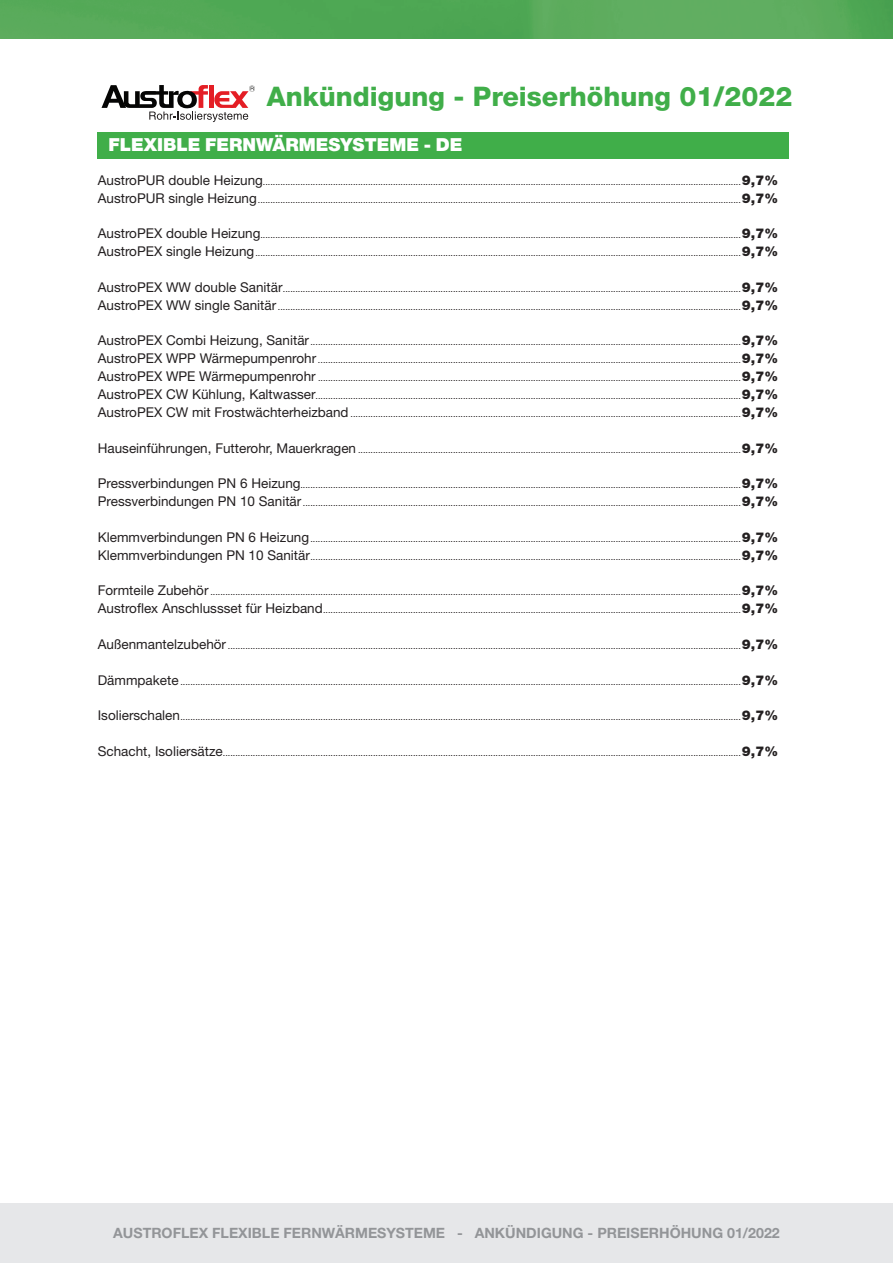
<style>
.page{position:relative;width:893px;height:1263px;background:#fff}
.page>*{position:absolute;margin:0;border:0;box-sizing:border-box;transform-origin:0 0}
.t1{font:800 27px "Helvetica Neue LT Std";color:#40ae49}
.t2{font:900 18px "Helvetica Neue LT Std";color:#fff}
.t3{font:700 14.25px "Helvetica Neue LT Std";color:#939598}
.t4{font:9px/17.9px "Helvetica Neue LT Std";color:#231f20}
.s1{font-size:13.5px}
.s2{font-weight:900;font-size:13.5px}
</style>
<div class="page">
<img style="left:0;top:0;width:893px;height:38px">
<div style="left:0;top:1203px;width:893px;height:60px;background:#e6e7e9"></div>
<svg style="left:102px;top:85px;width:153px;height:37px"></svg>
<div style="left:98px;top:132px;width:691px;height:27px;background:#40ae49"></div>
<h1 class="t1" style="left:267px;top:81px;width:527px">Ankündigung - Preiserhöhung 01/2022</h1>
<h2 class="t2" style="left:108px;top:134px;width:356px">FLEXIBLE FERNWÄRMESYSTEME - DE</h2>
<p class="t4" style="left:98px;top:172px;width:682px"><span class="s1">AustroPUR double Heizung</span>...............................................................................................................................................................................................<span class="s2">9,7%<br></span><span class="s1">AustroPUR single Heizung</span>.................................................................................................................................................................................................<span class="s2">9,7%</span></p>
<p class="t4" style="left:98px;top:226px;width:682px"><span class="s1">AustroPEX double Heizung</span>................................................................................................................................................................................................<span class="s2">9,7%<br></span><span class="s1">AustroPEX single Heizung</span>..................................................................................................................................................................................................<span class="s2">9,7%</span></p>
<p class="t4" style="left:98px;top:280px;width:682px"><span class="s1">AustroPEX WW double Sanitär</span>.......................................................................................................................................................................................<span class="s2">9,7%<br></span><span class="s1">AustroPEX WW single Sanitär</span> .........................................................................................................................................................................................<span class="s2">9,7%</span></p>
<p class="t4" style="left:98px;top:333px;width:682px;text-align:justify"><span class="s1">AustroPEX Combi Heizung, Sanitär</span> ............................................................................................................................................................................<span class="s2">9,7% </span><span class="s1">AustroPEX WPP Wärmepumpenrohr</span> .........................................................................................................................................................................<span class="s2">9,7% </span><span class="s1">AustroPEX WPE Wärmepumpenrohr</span> .........................................................................................................................................................................<span class="s2">9,7% </span><span class="s1">AustroPEX CW Kühlung, Kaltwasser</span>..........................................................................................................................................................................<span class="s2">9,7% </span><span class="s1">AustroPEX CW mit Frostwächterheizband</span> ............................................................................................................................................................<span class="s2">9,7%</span></p>
<p class="t4" style="left:98px;top:440px;width:682px"><span class="s1">Hauseinführungen, Futterohr, Mauerkragen</span> .........................................................................................................................................................<span class="s2">9,7%</span></p>
<p class="t4" style="left:98px;top:476px;width:682px"><span class="s1">Pressverbindungen PN 6 Heizung</span>................................................................................................................................................................................<span class="s2">9,7%<br></span><span class="s1">Pressverbindungen PN 10 Sanitär</span> ...............................................................................................................................................................................<span class="s2">9,7%</span></p>
<p class="t4" style="left:98px;top:530px;width:682px"><span class="s1">Klemmverbindungen PN 6 Heizung</span>............................................................................................................................................................................<span class="s2">9,7%<br></span><span class="s1">Klemmverbindungen PN 10 Sanitär</span>............................................................................................................................................................................<span class="s2">9,7%</span></p>
<p class="t4" style="left:98px;top:583px;width:682px"><span class="s1">Formteile Zubehör</span> ....................................................................................................................................................................................................................<span class="s2">9,7%<br></span><span class="s1">Austroflex Anschlussset für Heizband</span>.......................................................................................................................................................................<span class="s2">9,7%</span></p>
<p class="t4" style="left:98px;top:637px;width:682px"><span class="s1">Außenmantelzubehör</span> .............................................................................................................................................................................................................<span class="s2">9,7%</span></p>
<p class="t4" style="left:98px;top:672px;width:682px"><span class="s1">Dämmpakete</span> ................................................................................................................................................................................................................................<span class="s2">9,7%</span></p>
<p class="t4" style="left:98px;top:708px;width:682px"><span class="s1">Isolierschalen</span>................................................................................................................................................................................................................................<span class="s2">9,7%</span></p>
<p class="t4" style="left:98px;top:744px;width:682px"><span class="s1">Schacht, Isoliersätze</span>...............................................................................................................................................................................................................<span class="s2">9,7%</span></p>
<h3 class="t3" style="left:113px;top:1224px;width:668px">AUSTROFLEX FLEXIBLE FERNWÄRMESYSTEME - ANKÜNDIGUNG - PREISERHÖHUNG 01/2022</h3>
</div>
